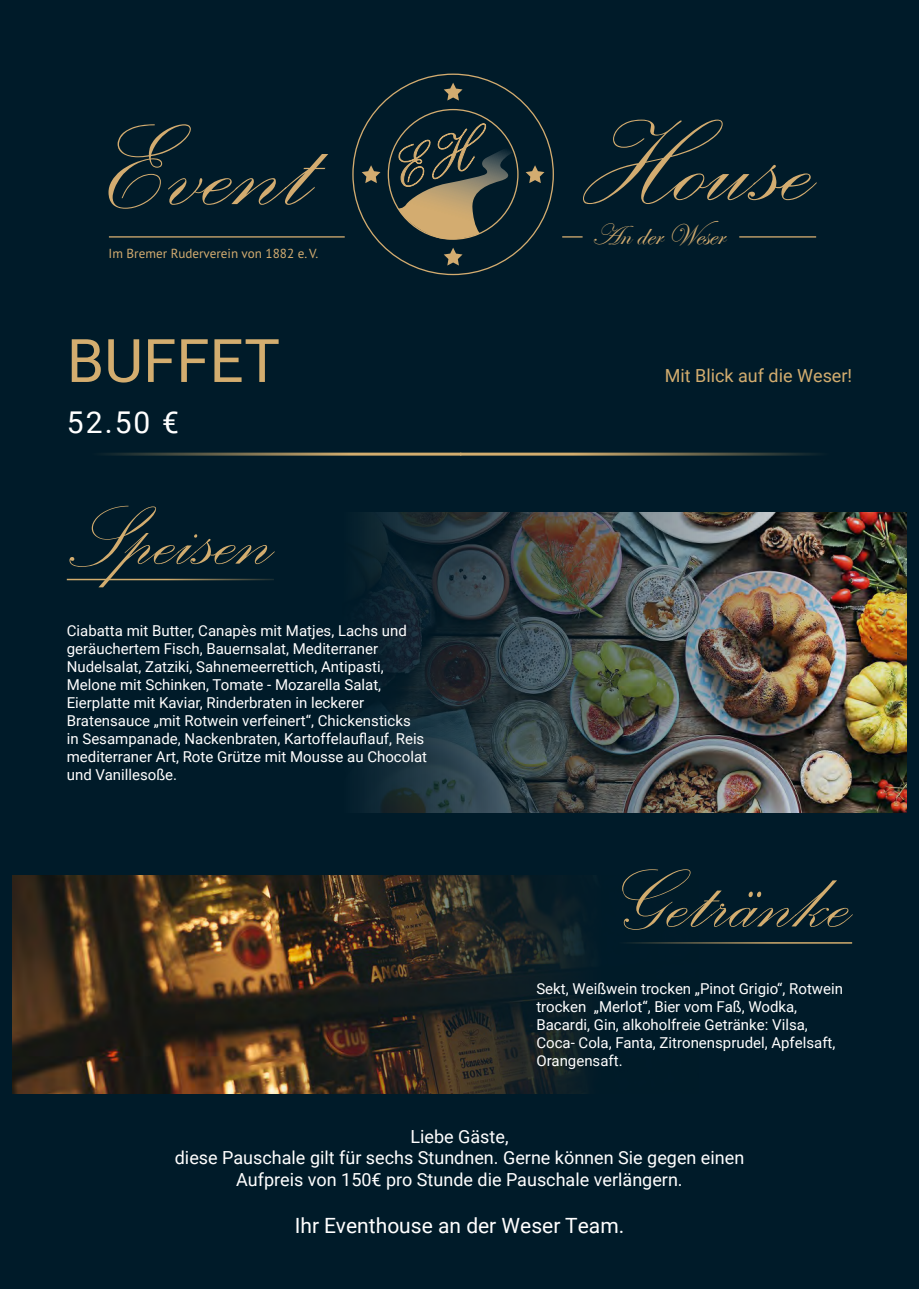
<style>
.page{position:relative;width:919px;height:1289px;background:#fff}
.page>*{position:absolute;margin:0;border:0;box-sizing:border-box;transform-origin:0 0}
.t1{font:150.75px "Palace Script";color:#d3ac70}
.t2{font:108px "Palace Script";color:#d3ad6f}
.t3{font:60px "Roboto";color:#d3ad6f}
.t4{font:30.15px "Edwardian Script ITC";color:#d3ac70}
.t5{font:30px "Roboto";color:#fff}
.t6{font:21px "Roboto";color:#fff}
.t7{font:18px/21.6px "Roboto";color:#fff;text-align:center}
.t8{font:18px "Roboto";color:#d3ad6f}
.t9{font:15px/18px "Roboto";color:#fff}
.t10{font:13.2px "PT Sans Pro";color:#d3ac70}
</style>
<div class="page">
<div style="left:0;top:0;width:918px;height:1288px;background:#001b29"></div>
<hr style="left:109px;top:236px;width:236px;height:1px;background:#d3ac70">
<hr style="left:739px;top:236px;width:77px;height:1px;background:#d3ac70">
<svg style="left:562px;top:236px;width:20px;height:1px"></svg>
<svg style="left:361px;top:165px;width:19px;height:18px"></svg>
<svg style="left:525px;top:165px;width:19px;height:18px"></svg>
<svg style="left:444px;top:83px;width:18px;height:18px"></svg>
<svg style="left:398px;top:123px;width:114px;height:142px"></svg>
<img style="left:220px;top:512px;width:686px;height:300px">
<img style="left:13px;top:875px;width:685px;height:218px">
<hr style="left:67px;top:452px;width:394px;height:3px;background:#d2ad6e">
<hr style="left:460px;top:452px;width:392px;height:3px;background:#d2ad6e">
<hr style="left:67px;top:578px;width:207px;height:2px;background:#d2ad6e">
<hr style="left:617px;top:942px;width:235px;height:1px;background:#d2ad6e">
<h1 class="t1" style="left:104px;top:69px;width:211px">Event</h1>
<h1 class="t1" style="left:576px;top:65px;width:240px">House</h1>
<h3 class="t4" style="left:591px;top:218px;width:135px">An der Weser</h3>
<p class="t10" style="left:109px;top:244px;width:211px">Im Bremer Ruderverein von 1882 e. V.</p>
<h3 class="t3" style="left:67px;top:318px;width:215px">BUFFET</h3>
<h3 class="t5" style="left:67px;top:401px;width:114px">52.50 €</h3>
<h2 class="t2" style="left:67px;top:467px;width:209px">Speisen</h2>
<p class="t9" style="left:67px;top:620px;width:362px">Ciabatta mit Butter, Canapѐs mit Matjes, Lachs und geräuchertem Fisch, Bauernsalat, Mediterraner Nudelsalat, Zatziki, Sahnemeerrettich, Antipasti, Melone mit Schinken, Tomate - Mozarella Salat, Eierplatte mit Kaviar, Rinderbraten in leckerer Bratensauce „mit Rotwein verfeinert“, Chickensticks<br>in Sesampanade, Nackenbraten, Kartoffelauflauf, Reis mediterraner Art, Rote Grütze mit Mousse au Chocolat und Vanillesoße.</p>
<p class="t8" style="left:664px;top:363px;width:189px">Mit Blick auf die Weser!</p>
<h2 class="t2" style="left:617px;top:829px;width:236px">Getränke</h2>
<p class="t9" style="left:536px;top:979px;width:308px">Sekt, Weißwein trocken „Pinot Grigio“, Rotwein trocken „Merlot“, Bier vom Faß, Wodka, Bacardi, Gin, alkoholfreie Getränke: Vilsa, Coca- Cola, Fanta, Zitronensprudel, Apfelsaft, Orangensaft.</p>
<p class="t7" style="left:175px;top:1124px;width:571px">Liebe Gäste,<br>diese Pauschale gilt für sechs Stundnen. Gerne können Sie gegen einen<br>Aufpreis von 150€ pro Stunde die Pauschale verlängern.</p>
<h3 class="t6" style="left:295px;top:1210px;width:331px">Ihr Eventhouse an der Weser Team.</h3>
</div>
